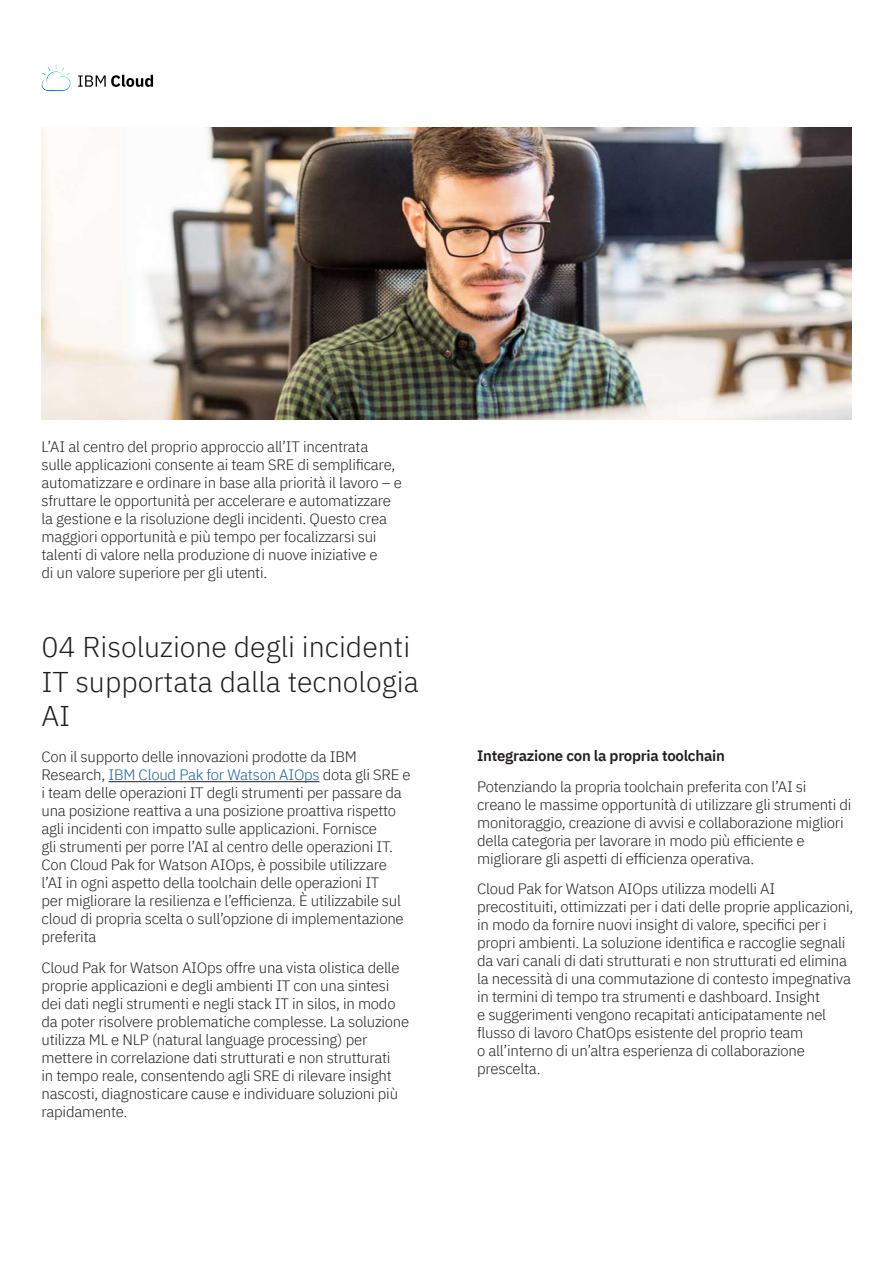
<style>
.page{position:relative;width:893px;height:1263px;background:#fff}
.page>*{position:absolute;margin:0;border:0;box-sizing:border-box;transform-origin:0 0}
.Subhead2{font:300 28.5px/34.2px "IBM Plex Sans";color:#231f20}
.Body{font:300 15px/18px "IBM Plex Sans";letter-spacing:-.015em;color:#231f20}
.Subhead3{font:600 15px "IBM Plex Sans";letter-spacing:-.015em;color:#231f20}
.s1{color:#175d9e}
</style>
<div class="page">
<svg style="left:78px;top:75px;width:75px;height:12px"></svg>
<svg style="left:41px;top:65px;width:30px;height:26px"></svg>
<img style="left:41px;top:127px;width:810px;height:292px">
<hr style="left:109px;top:781px;width:211px;height:1px;background:#231f20">
<p class="Body" style="left:41px;top:437px;width:362px">L’AI al centro del proprio approccio all’IT incentrata sulle applicazioni consente ai team SRE di semplificare, automatizzare e ordinare in base alla priorità il lavoro – e sfruttare le opportunità per accelerare e automatizzare la gestione e la risoluzione degli incidenti. Questo crea maggiori opportunità e più tempo per focalizzarsi sui talenti di valore nella produzione di nuove iniziative e<br>di un valore superiore per gli utenti.</p>
<p class="Subhead2" style="left:41px;top:628px;width:379px">04 Risoluzione degli incidenti<br>IT supportata dalla tecnologia<br>AI</p>
<p class="Body" style="left:41px;top:746px;width:371px">Con il supporto delle innovazioni prodotte da IBM Research, <span class="s1">IBM Cloud Pak for Watson AIOps</span> dota gli SRE e i team delle operazioni IT degli strumenti per passare da una posizione reattiva a una posizione proattiva rispetto agli incidenti con impatto sulle applicazioni. Fornisce<br>gli strumenti per porre l’AI al centro delle operazioni IT.<br>Con Cloud Pak for Watson AIOps, è possibile utilizzare l’AI in ogni aspetto della toolchain delle operazioni IT<br>per migliorare la resilienza e l’efficienza. È utilizzabile sul cloud di propria scelta o sull’opzione di implementazione preferita</p>
<p class="Body" style="left:41px;top:957px;width:369px">Cloud Pak for Watson AIOps offre una vista olistica delle proprie applicazioni e degli ambienti IT con una sintesi dei dati negli strumenti e negli stack IT in silos, in modo da poter risolvere problematiche complesse. La soluzione utilizza ML e NLP (natural language processing) per mettere in correlazione dati strutturati e non strutturati<br>in tempo reale, consentendo agli SRE di rilevare insight nascosti, diagnosticare cause e individuare soluzioni più rapidamente.</p>
<p class="Subhead3" style="left:477px;top:744px;width:249px">Integrazione con la propria toolchain</p>
<p class="Body" style="left:477px;top:776px;width:376px">Potenziando la propria toolchain preferita con l’AI si creano le massime opportunità di utilizzare gli strumenti di monitoraggio, creazione di avvisi e collaborazione migliori della categoria per lavorare in modo più efficiente e migliorare gli aspetti di efficienza operativa.</p>
<p class="Body" style="left:477px;top:879px;width:378px">Cloud Pak for Watson AIOps utilizza modelli AI precostituiti, ottimizzati per i dati delle proprie applicazioni, in modo da fornire nuovi insight di valore, specifici per i propri ambienti. La soluzione identifica e raccoglie segnali da vari canali di dati strutturati e non strutturati ed elimina la necessità di una commutazione di contesto impegnativa in termini di tempo tra strumenti e dashboard. Insight<br>e suggerimenti vengono recapitati anticipatamente nel flusso di lavoro ChatOps esistente del proprio team<br>o all’interno di un’altra esperienza di collaborazione prescelta.</p>
</div>
